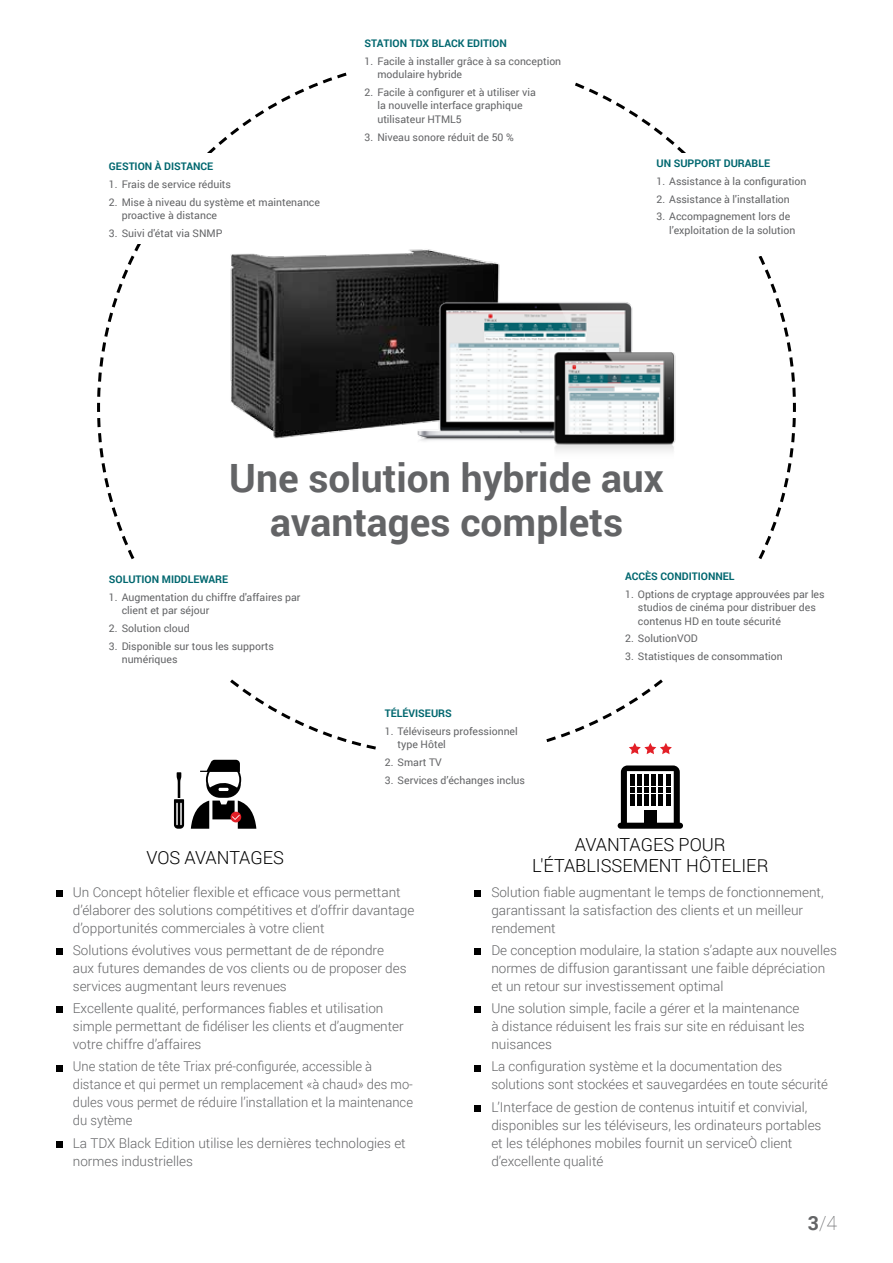
<style>
.page{position:relative;width:893px;height:1263px;background:#fff}
.page>*{position:absolute;margin:0;border:0;box-sizing:border-box;transform-origin:0 0}
.t1{font:700 39px/43.5px "Roboto";color:#636466;text-align:center}
.t2{font:100 19.5px "Roboto";color:#636466}
.t3{font:300 18px/21.6px "Roboto";color:#000;text-align:center}
.t4{font:300 13.5px/18px "Roboto";color:#636466}
.t5{font:300 13.5px/18px "Roboto";color:#636466;scale:.96 1}
.t6{font:10.5px/13.5px "Roboto";color:#636466}
.t7{font:700 10.5px "Roboto";color:#00676f}
.s1{font-weight:700}
</style>
<div class="page">
<svg style="left:97px;top:72px;width:699px;height:683px"></svg>
<div style="left:349px;top:47px;width:225px;height:67px;background:#fff"></div>
<div style="left:637px;top:153px;width:188px;height:102px;background:#fff"></div>
<div style="left:94px;top:153px;width:189px;height:91px;background:#fff"></div>
<div style="left:381px;top:711px;width:163px;height:76px;background:#fff"></div>
<div style="left:638px;top:562px;width:174px;height:116px;background:#fff"></div>
<div style="left:94px;top:562px;width:148px;height:116px;background:#fff"></div>
<svg style="left:56px;top:890px;width:6px;height:6px"></svg>
<div style="left:56px;top:948px;width:6px;height:7px;background:#000"></div>
<svg style="left:56px;top:1007px;width:6px;height:6px"></svg>
<svg style="left:56px;top:1065px;width:6px;height:6px"></svg>
<svg style="left:56px;top:1141px;width:6px;height:6px"></svg>
<div style="left:474px;top:890px;width:7px;height:6px;background:#000"></div>
<div style="left:474px;top:948px;width:7px;height:7px;background:#000"></div>
<div style="left:474px;top:1007px;width:7px;height:6px;background:#000"></div>
<div style="left:474px;top:1065px;width:7px;height:6px;background:#000"></div>
<div style="left:474px;top:1105px;width:7px;height:6px;background:#000"></div>
<svg style="left:618px;top:765px;width:65px;height:64px"></svg>
<div style="left:644px;top:810px;width:12px;height:13px;background:#000"></div>
<svg style="left:629px;top:743px;width:43px;height:11px"></svg>
<svg style="left:174px;top:772px;width:10px;height:57px"></svg>
<svg style="left:191px;top:760px;width:65px;height:69px"></svg>
<img style="left:207px;top:240px;width:312px;height:201px">
<img style="left:405px;top:298px;width:278px;height:164px">
<p class="t7" style="left:109px;top:159px;width:106px">GESTION À DISTANCE</p>
<p class="t6" style="left:109px;top:177px;width:124px">1. Frais de service réduits</p>
<p class="t6" style="left:122px;top:195px;width:200px;text-indent:-13px">2. Mise à niveau du système et maintenance proactive à distance</p>
<p class="t6" style="left:109px;top:226px;width:115px">3. Suivi d'état via SNMP</p>
<p class="t7" style="left:365px;top:36px;width:144px">STATION TDX BLACK EDITION</p>
<p class="t6" style="left:377px;top:54px;width:185px;text-indent:-13px">1. Facile à installer grâce à sa conception modulaire hybride</p>
<p class="t6" style="left:377px;top:85px;width:160px;text-indent:-13px">2. Facile à configurer et à utiliser via la nouvelle interface graphique utilisateur HTML5</p>
<p class="t6" style="left:365px;top:130px;width:151px">3. Niveau sonore réduit de 50 %</p>
<p class="t7" style="left:656px;top:156px;width:115px">UN SUPPORT DURABLE</p>
<p class="t6" style="left:656px;top:174px;width:152px">1. Assistance à la configuration</p>
<p class="t6" style="left:656px;top:192px;width:135px">2. Assistance à l'installation</p>
<p class="t6" style="left:669px;top:210px;width:128px;text-indent:-13px">3. Accompagnement lors de l’exploitation de la solution</p>
<h1 class="t1" style="left:229px;top:455px;width:436px">Une solution hybride aux avantages complets</h1>
<p class="t7" style="left:109px;top:572px;width:121px">SOLUTION MIDDLEWARE</p>
<p class="t6" style="left:122px;top:590px;width:180px;text-indent:-13px">1. Augmentation du chiffre d'affaires par client et par séjour</p>
<p class="t6" style="left:109px;top:621px;width:82px">2. Solution cloud</p>
<p class="t6" style="left:122px;top:639px;width:154px;text-indent:-13px">3. Disponible sur tous les supports numériques</p>
<h3 class="t3" style="left:146px;top:846px;width:139px">VOS AVANTAGES</h3>
<p class="t7" style="left:385px;top:706px;width:68px">TÉLÉVISEURS</p>
<p class="t6" style="left:398px;top:724px;width:122px;text-indent:-13px">1. Téléviseurs professionnel type Hôtel</p>
<p class="t6" style="left:385px;top:755px;width:59px">2. Smart TV</p>
<p class="t6" style="left:385px;top:773px;width:142px">3. Services d’échanges inclus</p>
<p class="t7" style="left:625px;top:569px;width:111px">ACCÈS CONDITIONNEL</p>
<p class="t6" style="left:638px;top:587px;width:188px;text-indent:-13px">1. Options de cryptage approuvées par les studios de cinéma pour distribuer des contenus HD en toute sécurité</p>
<p class="t6" style="left:625px;top:632px;width:74px">2. SolutionVOD</p>
<p class="t6" style="left:625px;top:649px;width:159px">3. Statistiques de consommation</p>
<h3 class="t3" style="left:532px;top:833px;width:238px">AVANTAGES POUR<br>L'ÉTABLISSEMENT HÔTELIER</h3>
<p class="t4" style="left:73px;top:882px;width:343px">Un Concept hôtelier flexible et efficace vous permettant d’élaborer des solutions compétitives et d’offrir davantage d’opportunités commerciales à votre client</p>
<p class="t4" style="left:73px;top:940px;width:335px">Solutions évolutives vous permettant de de répondre aux futures demandes de vos clients ou de proposer des services augmentant leurs revenues</p>
<p class="t4" style="left:73px;top:999px;width:332px">Excellente qualité, performances fiables et utilisation simple permettant de fidéliser les clients et d’augmenter votre chiffre d’affaires</p>
<p class="t5" style="left:73px;top:1057px;width:356px">Une station de tête Triax pré-configurée, accessible à distance et qui permet un remplacement «à chaud» des mo&shy;dules vous permet de réduire l’installation et la maintenance du sytème</p>
<p class="t4" style="left:73px;top:1133px;width:334px">La TDX Black Edition utilise les dernières technologies et normes industrielles</p>
<p class="t4" style="left:491px;top:882px;width:334px">Solution fiable augmentant le temps de fonctionnement, garantissant la satisfaction des clients et un meilleur rendement</p>
<p class="t4" style="left:491px;top:940px;width:347px">De conception modulaire, la station s’adapte aux nouvelles normes de diffusion garantissant une faible dépréciation et un retour sur investissement optimal</p>
<p class="t4" style="left:491px;top:999px;width:315px">Une solution simple, facile a gérer et la maintenance à distance réduisent les frais sur site en réduisant les nuisances</p>
<p class="t4" style="left:491px;top:1057px;width:338px">La configuration système et la documentation des solutions sont stockées et sauvegardées en toute sécurité</p>
<p class="t4" style="left:491px;top:1097px;width:332px">L’Interface de gestion de contenus intuitif et convivial, disponibles sur les téléviseurs, les ordinateurs portables et les téléphones mobiles fournit un serviceÒ client d’excellente qualité</p>
<h2 class="t2" style="left:808px;top:1210px;width:31px"><span class="s1">3</span>/4</h2>
</div>
